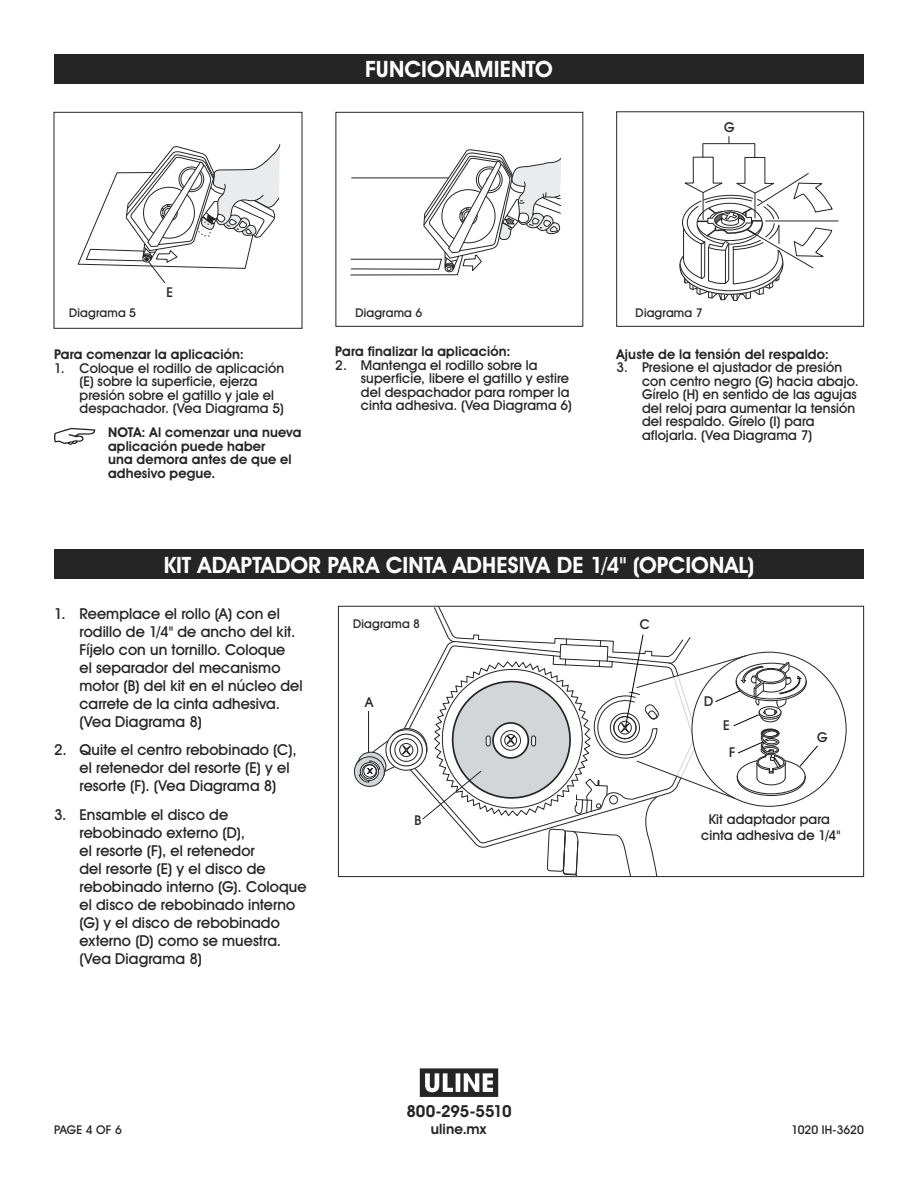
<style>
.page{position:relative;width:918px;height:1188px;background:#fff}
.page>*{position:absolute;margin:0;border:0;box-sizing:border-box;transform-origin:0 0}
.t1{font:700 22.5px "Uline Two Knine";letter-spacing:.005em;color:#fff}
.t2{font:700 16.5px "Uline Two Knine";letter-spacing:-.015em;color:#252525}
.t3{font:15px/18px "Uline Two Knine";letter-spacing:.005em;color:#252525}
.t4{font:700 14.25px "Uline Two Knine";letter-spacing:.01em;color:#252525}
.t5{font:13.5px/13.5px "Uline Two Knine";letter-spacing:.01em;color:#252525}
.t6{font:700 13.5px/13.5px "Uline Two Knine";letter-spacing:.01em;color:#252525}
.t7{font:12px "Uline Two Knine";letter-spacing:.015em;color:#252525}
</style>
<div class="page">
<svg style="left:77px;top:144px;width:204px;height:139px"></svg>
<div style="left:54px;top:112px;width:248px;height:217px;border:1px solid #252525"></div>
<svg style="left:350px;top:150px;width:210px;height:126px"></svg>
<div style="left:336px;top:112px;width:247px;height:215px;border:1px solid #252525"></div>
<hr style="left:766px;top:221px;width:72px;height:1px;background:#252525">
<svg style="left:679px;top:156px;width:154px;height:145px"></svg>
<hr style="left:725px;top:250px;width:1px;height:33px;background:#252525">
<div style="left:703px;top:143px;width:52px;height:15px;border:1px solid #252525"></div>
<div style="left:616px;top:111px;width:248px;height:216px;border:1px solid #252525"></div>
<div style="left:54px;top:54px;width:810px;height:30px;background:#252525"></div>
<div style="left:54px;top:549px;width:810px;height:30px;background:#252525"></div>
<svg style="left:54px;top:428px;width:41px;height:17px"></svg>
<div style="left:354px;top:756px;width:31px;height:31px;border:1px solid #252525;border-radius:50%"></div>
<svg style="left:355px;top:608px;width:464px;height:267px"></svg>
<div style="left:338px;top:606px;width:526px;height:271px;border:1px solid #252525"></div>
<svg style="left:420px;top:1068px;width:78px;height:29px"></svg>
<h1 class="t1" style="left:365px;top:56px;width:189px">FUNCIONAMIENTO</h1>
<p class="t5" style="left:724px;top:120px;width:12px">G</p>
<p class="t5" style="left:166px;top:285px;width:8px">E</p>
<p class="t7" style="left:69px;top:306px;width:68px">Diagrama 5</p>
<p class="t7" style="left:355px;top:306px;width:68px">Diagrama 6</p>
<p class="t7" style="left:636px;top:306px;width:68px">Diagrama 7</p>
<p class="t6" style="left:54px;top:348px;width:191px">Para comenzar la aplicación:</p>
<p class="t5" style="left:80px;top:361px;width:206px;text-indent:-26px">1. Coloque el rodillo de aplicación (E) sobre la superficie, ejerza presión sobre el gatillo y jale el despachador. (Vea Diagrama 5)</p>
<p class="t6" style="left:108px;top:426px;width:195px">NOTA: Al comenzar una nueva aplicación puede haber<br>una demora antes de que el adhesivo pegue.</p>
<p class="t6" style="left:335px;top:344px;width:177px">Para finalizar la aplicación:</p>
<p class="t5" style="left:361px;top:358px;width:213px;text-indent:-26px">2. Mantenga el rodillo sobre la superficie, libere el gatillo y estire del despachador para romper la cinta adhesiva. (Vea Diagrama 6)</p>
<p class="t6" style="left:617px;top:347px;width:214px">Ajuste de la tensión del respaldo:</p>
<p class="t5" style="left:642px;top:361px;width:218px;text-indent:-26px">3. Presione el ajustador de presión con centro negro (G) hacia abajo.<br>Gírelo (H) en sentido de las agujas del reloj para aumentar la tensión del respaldo. Gírelo (I) para aflojarla. (Vea Diagrama 7)</p>
<h1 class="t1" style="left:164px;top:551px;width:592px">KIT ADAPTADOR PARA CINTA ADHESIVA DE 1/4" (OPCIONAL)</h1>
<p class="t3" style="left:80px;top:604px;width:225px;text-indent:-26px">1. Reemplace el rollo (A) con el rodillo de 1/4" de ancho del kit.<br>Fíjelo con un tornillo. Coloque<br>el separador del mecanismo motor (B) del kit en el núcleo del carrete de la cinta adhesiva. (Vea Diagrama 8)</p>
<p class="t3" style="left:80px;top:741px;width:219px;text-indent:-26px">2. Quite el centro rebobinado (C), el retenedor del resorte (E) y el resorte (F). (Vea Diagrama 8)</p>
<p class="t3" style="left:80px;top:806px;width:229px;text-indent:-26px">3. Ensamble el disco de rebobinado externo (D),<br>el resorte (F), el retenedor<br>del resorte (E) y el disco de rebobinado interno (G). Coloque el disco de rebobinado interno (G) y el disco de rebobinado externo (D) como se muestra. (Vea Diagrama 8)</p>
<p class="t7" style="left:353px;top:616px;width:68px">Diagrama 8</p>
<p class="t5" style="left:365px;top:695px;width:10px">A</p>
<p class="t5" style="left:415px;top:813px;width:8px">B</p>
<p class="t5" style="left:640px;top:618px;width:12px">C</p>
<p class="t5" style="left:704px;top:694px;width:11px">D</p>
<p class="t5" style="left:723px;top:711px;width:14px;line-height:27px;text-align:center">E<br>F</p>
<p class="t5" style="left:817px;top:730px;width:12px">G</p>
<p class="t5" style="left:701px;top:811px;width:141px;line-height:16.2px;text-align:center">Kit adaptador para cinta adhesiva de 1/4"</p>
<p class="t2" style="left:406px;top:1101px;width:107px">800-295-5510</p>
<p class="t4" style="left:431px;top:1120px;width:57px">uline.mx</p>
<p class="t7" style="left:54px;top:1122px;width:69px">PAGE 4 OF 6</p>
<p class="t7" style="left:791px;top:1122px;width:74px">1020 IH-3620</p>
</div>
